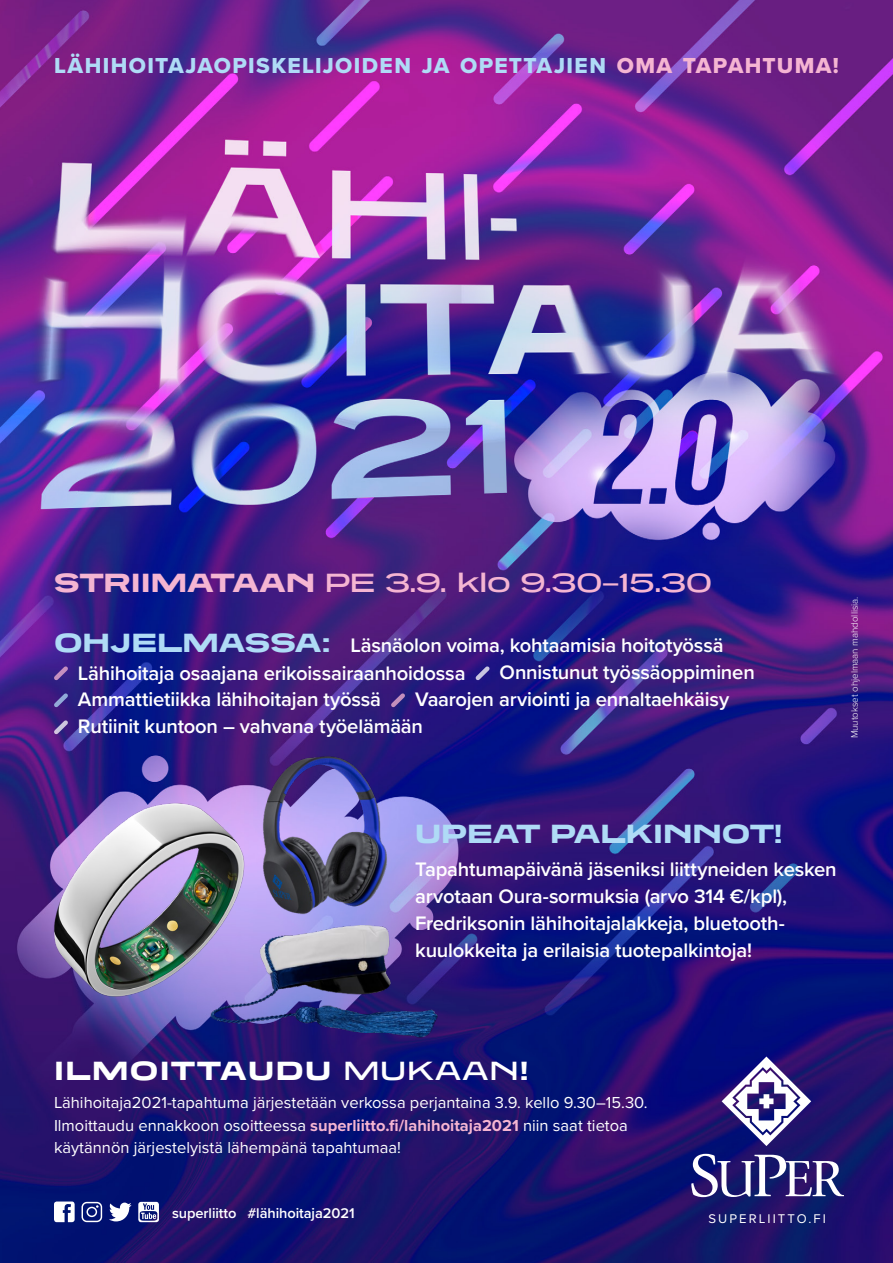
<style>
.page{position:relative;width:893px;height:1263px;background:#fff}
.page>*{position:absolute;margin:0;border:0;box-sizing:border-box;transform-origin:0 0}
.t1{font:27px "Tussilago Rg";color:#f5b5d2}
.t2{font:27px "Tussilago Hv";letter-spacing:.05em;color:#fff}
.t3{font:27px "Tussilago Hv";color:#afdbf6}
.t4{font:22.5px "Proxima Nova Extrabld";letter-spacing:.06em;color:#afdbf6}
.t5{font:600 20.25px/27px "Proxima Nova";letter-spacing:-.01em;color:#fff}
.t6{font:16.5px/22.5px "Proxima Nova";color:#fff}
.t7{font:600 14.7px "Proxima Nova";letter-spacing:-.005em;color:#fff}
.t8{font:13.05px "Proxima Nova";letter-spacing:.16em;color:#fff}
.t9{font:300 9.75px "Proxima Nova";color:#fff}
.s1{color:#f5b5d2}
.s2{font-family:"Tussilago Hv"}
.s3{font-family:"Tussilago Hv";font-weight:400;font-size:27px;color:#afdbf6}
.s4{font-family:"Tussilago Rg"}
.s5{font-weight:700;color:#f5b5d2}
</style>
<div class="page">
<img style="left:0;top:0;width:893px;height:1263px">
<svg style="left:52px;top:665px;width:17px;height:17px"></svg>
<svg style="left:474px;top:665px;width:17px;height:17px"></svg>
<svg style="left:52px;top:692px;width:17px;height:17px"></svg>
<svg style="left:390px;top:692px;width:16px;height:17px"></svg>
<svg style="left:52px;top:719px;width:17px;height:17px"></svg>
<svg style="left:691px;top:1154px;width:153px;height:43px"></svg>
<svg style="left:722px;top:1056px;width:89px;height:90px"></svg>
<svg style="left:54px;top:1201px;width:21px;height:21px"></svg>
<div style="left:82px;top:1202px;width:20px;height:20px;border:1px solid #fff;border-radius:5px"></div>
<div style="left:87px;top:1207px;width:10px;height:10px;border:1px solid #fff;border-radius:50%"></div>
<svg style="left:138px;top:1202px;width:21px;height:20px"></svg>
<svg style="left:109px;top:1202px;width:23px;height:19px"></svg>
<img style="left:31px;top:739px;width:251px;height:300px">
<img style="left:254px;top:745px;width:140px;height:173px">
<img style="left:208px;top:925px;width:238px;height:119px">
<p class="t4" style="left:54px;top:49px;width:786px">LÄHIHOITAJAOPISKELIJOIDEN JA OPETTAJIEN <span class="s1">OMA TAPAHTUMA!</span></p>
<p class="t1" style="left:54px;top:565px;width:660px"><span class="s2">STRIIMATAAN</span> PE 3.9. klo 9.30–15.30</p>
<p class="t5" style="left:78px;top:630px;width:647px;line-height:28.5px;text-indent:-24px"><span class="s3">OHJELMASSA:</span> Läsnäolon voima, kohtaamisia hoitotyössä<br>Lähihoitaja osaajana erikoissairaanhoidossa</p>
<p class="t5" style="left:500px;top:658px;width:257px">Onnistunut työssäoppiminen</p>
<p class="t5" style="left:78px;top:685px;width:305px">Ammattietiikka lähihoitajan työssä</p>
<p class="t5" style="left:78px;top:685px;width:653px;text-indent:337px">Vaarojen arviointi ja ennaltaehkäisy<br>Rutiinit kuntoon – vahvana työelämään</p>
<p class="t9" style="left:847px;top:738px;width:143px;rotate:-90deg">Muutokset ohjelmaan mahdollisia.</p>
<p class="t3" style="left:415px;top:816px;width:369px">UPEAT PALKINNOT!</p>
<p class="t5" style="left:415px;top:855px;width:423px">Tapahtumapäivänä jäseniksi liittyneiden kesken arvotaan Oura-sormuksia (arvo 314 €/kpl), Fredriksonin lähihoitajalakkeja, bluetooth&shy;kuulokkeita ja erilaisia tuotepalkintoja!</p>
<p class="t2" style="left:54px;top:1053px;width:476px">ILMOITTAUDU <span class="s4">MUKAAN</span>!</p>
<p class="t6" style="left:54px;top:1091px;width:595px">Lähihoitaja2021-tapahtuma järjestetään verkossa perjantaina 3.9. kello 9.30–15.30.<br>Ilmoittaudu ennakkoon osoitteessa <span class="s5">superliitto.fi/lahihoitaja2021</span> niin saat tietoa käytännön järjestelyistä lähempänä tapahtumaa!</p>
<p class="t7" style="left:172px;top:1202px;width:184px">superliitto #lähihoitaja2021</p>
<p class="t8" style="left:708px;top:1209px;width:119px">SUPERLIITTO.FI</p>
</div>
